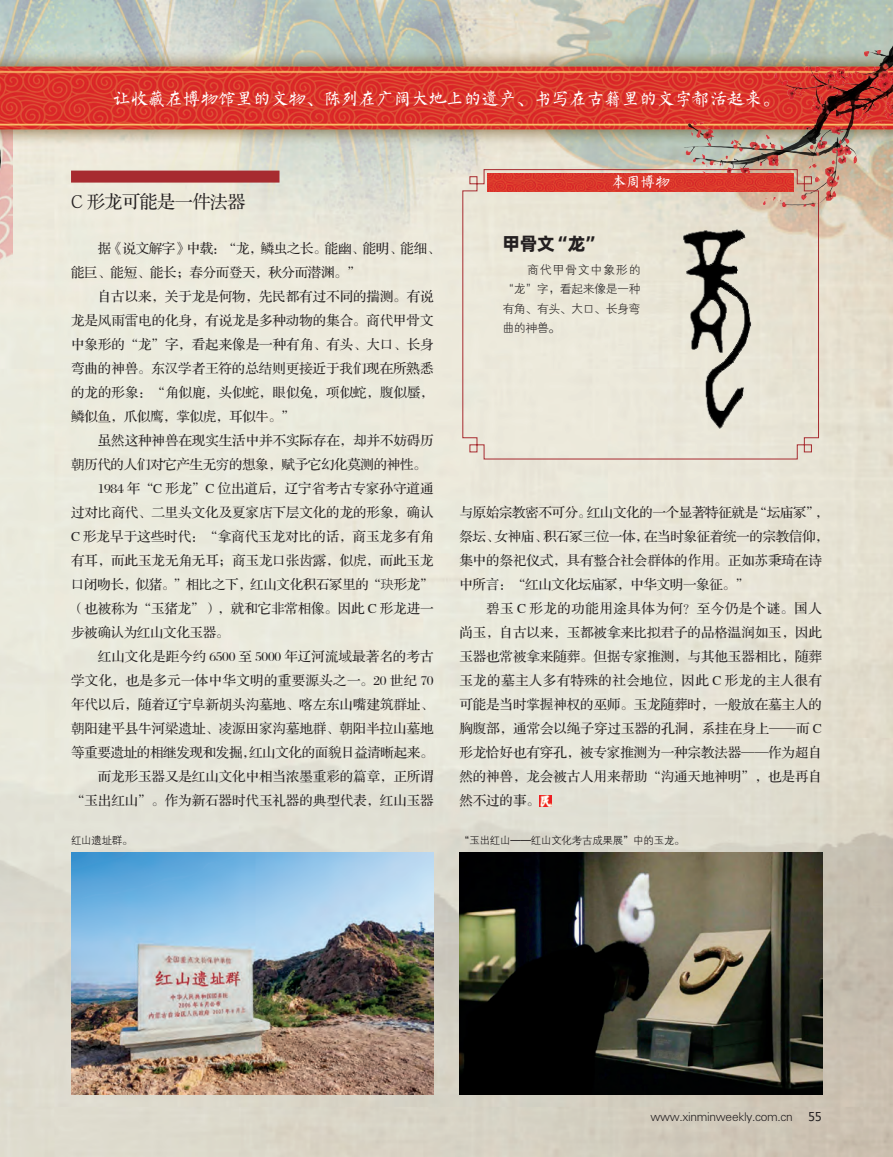
<style>
.page{position:relative;width:893px;height:1157px;background:#fff}
.page>*{position:absolute;margin:0;border:0;box-sizing:border-box;transform-origin:0 0}
.t1{font:18px "FZSXSLKJW GB1 0";letter-spacing:-.025em;color:#fff}
.t2{font:18px "FZS3 K GBK1 0";letter-spacing:-.025em;color:#231f20}
.t3{font:18px "Alibaba Pu Hui Ti 2 105 Heavy";color:#231f20}
.t4{font:15px "FZSXSLKJW GB1 0";color:#fff}
.t5{font:13.5px "FZS3 JW GB1 0";letter-spacing:-.005em;color:#231f20}
.t6{font:13.5px "FZS3 JW GB1 0";letter-spacing:-.025em;color:#231f20}
.t7{font:13.5px "FZS3 JW GB1 0";letter-spacing:.025em;color:#231f20}
.t8{font:13.5px "FZS3 JW GB1 0";letter-spacing:.03em;color:#231f20}
.t9{font:13.5px "FZS3 JW GB1 0";letter-spacing:.035em;color:#231f20}
.t10{font:12px/19.5px "FZXH1 JW GB1 0";letter-spacing:-.025em;color:#231f20;text-align:justify}
.t11{font:12px "Microsoft Ya Hei";color:#231f20}
.t12{font:10.5px "FZZDXJW GB1 0";letter-spacing:-.025em;color:#231f20}
.s1{font-family:"Sim Sun"}
</style>
<div class="page">
<img style="left:0;top:0;width:893px;height:1157px">
<img style="left:680px;top:39px;width:213px;height:230px">
<div style="left:71px;top:171px;width:208px;height:12px;background:#a72b30"></div>
<svg style="left:540px;top:795px;width:11px;height:12px"></svg>
<svg style="left:462px;top:169px;width:357px;height:291px;background:#e7ded0"></svg>
<img style="left:488px;top:173px;width:305px;height:18px">
<img style="left:614px;top:212px;width:179px;height:226px">
<img style="left:71px;top:852px;width:363px;height:243px">
<img style="left:459px;top:853px;width:363px;height:242px">
<img style="left:0;top:0;width:23px;height:663px">
<h1 class="t1" style="left:113px;top:89px;width:669px">让收藏在博物馆里的文物、陈列在广阔大地上的遗产、书写在古籍里的文字都活起来。</h1>
<p class="t2" style="left:71px;top:193px;width:176px">C 形龙可能是一件法器</p>
<p class="t6" style="left:98px;top:241px;width:344px">据《说文解字》中载：“龙，鳞虫之长。能幽、能明、能细、</p>
<p class="t6" style="left:71px;top:265px;width:291px">能巨、能短、能长；春分而登天，秋分而潜渊。”</p>
<p class="t5" style="left:98px;top:289px;width:337px">自古以来，关于龙是何物，先民都有过不同的揣测。有说</p>
<p class="t5" style="left:71px;top:313px;width:364px">龙是风雨雷电的化身，有说龙是多种动物的集合。商代甲骨文</p>
<p class="t5" style="left:71px;top:337px;width:364px">中象形的“龙”字，看起来像是一种有角、有头、大口、长身</p>
<p class="t5" style="left:71px;top:361px;width:364px">弯曲的神兽。东汉学者王符的总结则更接近于我们现在所熟悉</p>
<p class="t5" style="left:71px;top:385px;width:364px">的龙的形象：“角似鹿，头似蛇，眼似兔，项似蛇，腹似蜃，</p>
<p class="t6" style="left:71px;top:409px;width:226px">鳞似鱼，爪似鹰，掌似虎，耳似牛。”</p>
<p class="t5" style="left:98px;top:433px;width:337px">虽然这种神兽在现实生活中并不实际存在，却并不妨碍历</p>
<p class="t6" style="left:71px;top:457px;width:357px">朝历代的人们对它产生无穷的想象，赋予它幻化莫测的神性。</p>
<p class="t5" style="left:98px;top:481px;width:337px">1984 年“C 形龙”C 位出道后，辽宁省考古专家孙守道通</p>
<p class="t5" style="left:71px;top:505px;width:364px">过对比商代、二里头文化及夏家店下层文化的龙的形象，确认</p>
<p class="t5" style="left:71px;top:529px;width:364px">C 形龙早于这些时代：“拿商代玉龙对比的话，商玉龙多有角</p>
<p class="t5" style="left:71px;top:553px;width:364px">有耳，而此玉龙无角无耳；商玉龙口张齿露，似虎，而此玉龙</p>
<p class="t6" style="left:71px;top:577px;width:364px">口闭吻长，似猪。”相比之下，红山文化积石冢里的“<span class="s1">玦</span>形龙”</p>
<p class="t5" style="left:71px;top:601px;width:364px">（也被称为“玉猪龙”），就和它非常相像。因此 C 形龙进一</p>
<p class="t6" style="left:71px;top:625px;width:160px">步被确认为红山文化玉器。</p>
<p class="t5" style="left:98px;top:649px;width:337px">红山文化是距今约 6500 至 5000 年辽河流域最著名的考古</p>
<p class="t7" style="left:71px;top:673px;width:364px">学文化，也是多元一体中华文明的重要源头之一。20 世纪 70</p>
<p class="t5" style="left:71px;top:697px;width:364px">年代以后，随着辽宁阜新胡头沟墓地、喀左东山嘴建筑群址、</p>
<p class="t5" style="left:71px;top:721px;width:364px">朝阳建平县牛河梁遗址、凌源田家沟墓地群、朝阳半拉山墓地</p>
<p class="t6" style="left:71px;top:745px;width:364px">等重要遗址的相继发现和发掘，红山文化的面貌日益清晰起来。</p>
<p class="t5" style="left:98px;top:769px;width:337px">而龙形玉器又是红山文化中相当浓墨重彩的篇章，正所谓</p>
<p class="t5" style="left:71px;top:793px;width:364px">“玉出红山”。作为新石器时代玉礼器的典型代表，红山玉器</p>
<p class="t4" style="left:611px;top:174px;width:60px">本周博物</p>
<p class="t3" style="left:502px;top:229px;width:98px">甲骨文“龙”</p>
<p class="t10" style="left:502px;top:260px;width:140px">　　商代甲骨文中象形的“龙”字，看起来像是一种有角、有头、大口、长身弯曲的神兽。</p>
<p class="t6" style="left:459px;top:505px;width:371px">与原始宗教密不可分。红山文化的一个显著特征就是“坛庙冢”，</p>
<p class="t6" style="left:459px;top:529px;width:371px">祭坛、女神庙、积石冢三位一体，在当时象征着统一的宗教信仰，</p>
<p class="t5" style="left:459px;top:553px;width:364px">集中的祭祀仪式，具有整合社会群体的作用。正如苏秉琦在诗</p>
<p class="t6" style="left:459px;top:577px;width:291px">中所言：“红山文化坛庙冢，中华文明一象征。”</p>
<p class="t9" style="left:486px;top:601px;width:337px">碧玉 C 形龙的功能用途具体为何？至今仍是个谜。国人</p>
<p class="t5" style="left:459px;top:625px;width:364px">尚玉，自古以来，玉都被拿来比拟君子的品格温润如玉，因此</p>
<p class="t5" style="left:459px;top:649px;width:364px">玉器也常被拿来随葬。但据专家推测，与其他玉器相比，随葬</p>
<p class="t8" style="left:459px;top:673px;width:364px">玉龙的墓主人多有特殊的社会地位，因此 C 形龙的主人很有</p>
<p class="t5" style="left:459px;top:697px;width:364px">可能是当时掌握神权的巫师。玉龙随葬时，一般放在墓主人的</p>
<p class="t5" style="left:459px;top:721px;width:364px">胸腹部，通常会以绳子穿过玉器的孔洞，系挂在身上——而 C</p>
<p class="t5" style="left:459px;top:745px;width:364px">形龙恰好也有穿孔，被专家推测为一种宗教法器——作为超自</p>
<p class="t5" style="left:459px;top:769px;width:364px">然的神兽，龙会被古人用来帮助“沟通天地神明”，也是再自</p>
<p class="t5" style="left:459px;top:793px;width:82px">然不过的事。</p>
<p class="t12" style="left:71px;top:834px;width:63px">红山遗址群。</p>
<p class="t12" style="left:459px;top:834px;width:227px">“玉出红山——红山文化考古成果展”中的玉龙。</p>
<p class="t10" style="left:650px;top:1106px;width:144px">www.xinminweekly.com.cn</p>
<p class="t11" style="left:808px;top:1108px;width:15px">55</p>
</div>
